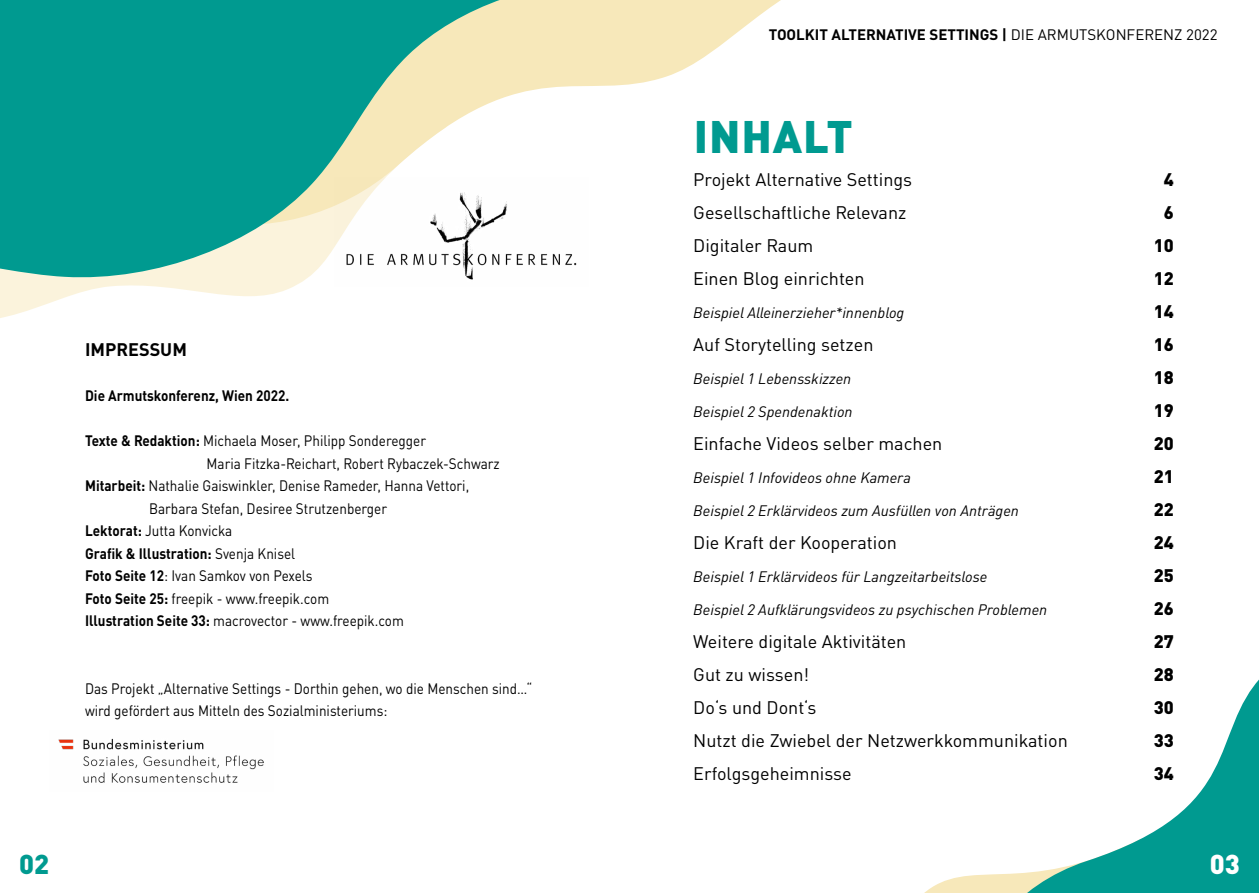
<style>
.page{position:relative;width:1259px;height:893px;background:#fff}
.page>*{position:absolute;margin:0;border:0;box-sizing:border-box;transform-origin:0 0}
.t1{font:900 45px "DIN Pro";letter-spacing:.02em;color:#009a90}
.t2{font:900 27px "DIN Pro";color:#009a90}
.t3{font:900 27px "DIN Pro";color:#fff}
.t4{font:18px "DIN Pro";color:#000}
.t5{font:900 18px "DIN Pro";color:#000}
.t6{font:700 18px "DIN Pro";color:#000}
.t7{font:15px/22.5px "DIN Pro";color:#000;scale:.9 1}
.t8{font:italic 15px "DIN Pro";color:#000}
.t9{font:700 15px "DIN Pro";color:#000;scale:.9 1}
.t10{font:700 15px "DIN Pro";color:#000}
.s1{font-weight:700}
.s2{font-weight:400}
</style>
<div class="page">
<svg style="left:924px;top:679px;width:335px;height:214px"></svg>
<svg style="left:0;top:285px;width:296px;height:33px"></svg>
<svg style="left:618px;top:0;width:163px;height:86px;fill:#f7e8ba"></svg>
<svg style="left:0;top:0;width:618px;height:285px;background:#5ebbab"></svg>
<img style="left:335px;top:177px;width:253px;height:108px">
<img style="left:58px;top:738px;width:206px;height:45px">
<p class="t6" style="left:85px;top:335px;width:103px">IMPRESSUM</p>
<p class="t9" style="left:85px;top:383px;width:228px">Die Armutskonferenz, Wien 2022.</p>
<p class="t7" style="left:85px;top:428px;width:380px"><span class="s1">Texte &amp; Redaktion:</span> Michaela Moser, Philipp Sonderegger</p>
<p class="t7" style="left:206px;top:451px;width:327px">Maria Fitzka-Reichart, Robert Rybaczek-Schwarz</p>
<p class="t7" style="left:85px;top:473px;width:428px"><span class="s1">Mitarbeit:</span> Nathalie Gaiswinkler, Denise Rameder, Hanna Vettori,</p>
<p class="t7" style="left:149px;top:496px;width:266px">Barbara Stefan, Desiree Strutzenberger</p>
<p class="t7" style="left:85px;top:518px;width:165px"><span class="s1">Lektorat:</span> Jutta Konvicka</p>
<p class="t9" style="left:85px;top:541px;width:235px">Grafik &amp; Illustration: <span class="s2">Svenja Knisel</span></p>
<p class="t7" style="left:85px;top:563px;width:254px"><span class="s1">Foto Seite 12</span>: Ivan Samkov von Pexels</p>
<p class="t7" style="left:85px;top:586px;width:273px"><span class="s1">Foto Seite 25:</span> freepik - www.freepik.com</p>
<p class="t7" style="left:85px;top:608px;width:356px"><span class="s1">Illustration Seite 33:</span> macrovector - www.freepik.com</p>
<p class="t7" style="left:85px;top:676px;width:498px">Das Projekt „Alternative Settings - Dorthin gehen, wo die Menschen sind…“ wird gefördert aus Mitteln des Sozialministeriums:</p>
<h2 class="t2" style="left:19px;top:841px;width:32px">02</h2>
<p class="t10" style="left:769px;top:22px;width:450px">TOOLKIT ALTERNATIVE SETTINGS | <span class="s2">DIE ARMUTSKONFERENZ 2022</span></p>
<h1 class="t1" style="left:694px;top:98px;width:160px">INHALT</h1>
<p class="t4" style="left:693px;top:166px;width:220px">Projekt Alternative Settings</p>
<p class="t5" style="left:1164px;top:164px;width:12px">4</p>
<p class="t4" style="left:693px;top:199px;width:215px">Gesellschaftliche Relevanz</p>
<p class="t5" style="left:1164px;top:197px;width:12px">6</p>
<p class="t4" style="left:693px;top:232px;width:122px">Digitaler Raum</p>
<p class="t5" style="left:1154px;top:230px;width:22px">10</p>
<p class="t4" style="left:693px;top:265px;width:173px">Einen Blog einrichten</p>
<p class="t5" style="left:1154px;top:263px;width:22px">12</p>
<p class="t8" style="left:693px;top:301px;width:213px">Beispiel Alleinerzieher*innenblog</p>
<p class="t5" style="left:1154px;top:296px;width:22px">14</p>
<p class="t4" style="left:693px;top:331px;width:182px">Auf Storytelling setzen</p>
<p class="t5" style="left:1154px;top:329px;width:22px">16</p>
<p class="t8" style="left:693px;top:367px;width:160px">Beispiel 1 Lebensskizzen</p>
<p class="t5" style="left:1154px;top:362px;width:22px">18</p>
<p class="t8" style="left:693px;top:400px;width:161px">Beispiel 2 Spendenaktion</p>
<p class="t5" style="left:1154px;top:395px;width:22px">19</p>
<p class="t4" style="left:693px;top:430px;width:250px">Einfache Videos selber machen</p>
<p class="t5" style="left:1154px;top:428px;width:22px">20</p>
<p class="t8" style="left:693px;top:466px;width:219px">Beispiel 1 Infovideos ohne Kamera</p>
<p class="t5" style="left:1154px;top:461px;width:22px">21</p>
<p class="t8" style="left:693px;top:499px;width:327px">Beispiel 2 Erklärvideos zum Ausfüllen von Anträgen</p>
<p class="t5" style="left:1154px;top:494px;width:22px">22</p>
<p class="t4" style="left:693px;top:529px;width:205px">Die Kraft der Kooperation</p>
<p class="t5" style="left:1154px;top:527px;width:22px">24</p>
<p class="t8" style="left:693px;top:565px;width:296px">Beispiel 1 Erklärvideos für Langzeitarbeitslose</p>
<p class="t5" style="left:1154px;top:560px;width:22px">25</p>
<p class="t8" style="left:693px;top:598px;width:355px">Beispiel 2 Aufklärungsvideos zu psychischen Problemen</p>
<p class="t5" style="left:1154px;top:593px;width:22px">26</p>
<p class="t4" style="left:693px;top:628px;width:214px">Weitere digitale Aktivitäten</p>
<p class="t5" style="left:1154px;top:626px;width:22px">27</p>
<p class="t4" style="left:693px;top:661px;width:117px">Gut zu wissen!</p>
<p class="t5" style="left:1154px;top:659px;width:22px">28</p>
<p class="t4" style="left:693px;top:694px;width:125px">Do‘s und Dont‘s</p>
<p class="t5" style="left:1154px;top:692px;width:22px">30</p>
<p class="t4" style="left:693px;top:727px;width:376px">Nutzt die Zwiebel der Netzwerkkommunikation</p>
<p class="t5" style="left:1154px;top:725px;width:22px">33</p>
<p class="t4" style="left:693px;top:760px;width:160px">Erfolgsgeheimnisse</p>
<p class="t5" style="left:1154px;top:758px;width:22px">34</p>
<h2 class="t3" style="left:1209px;top:841px;width:32px">03</h2>
</div>
